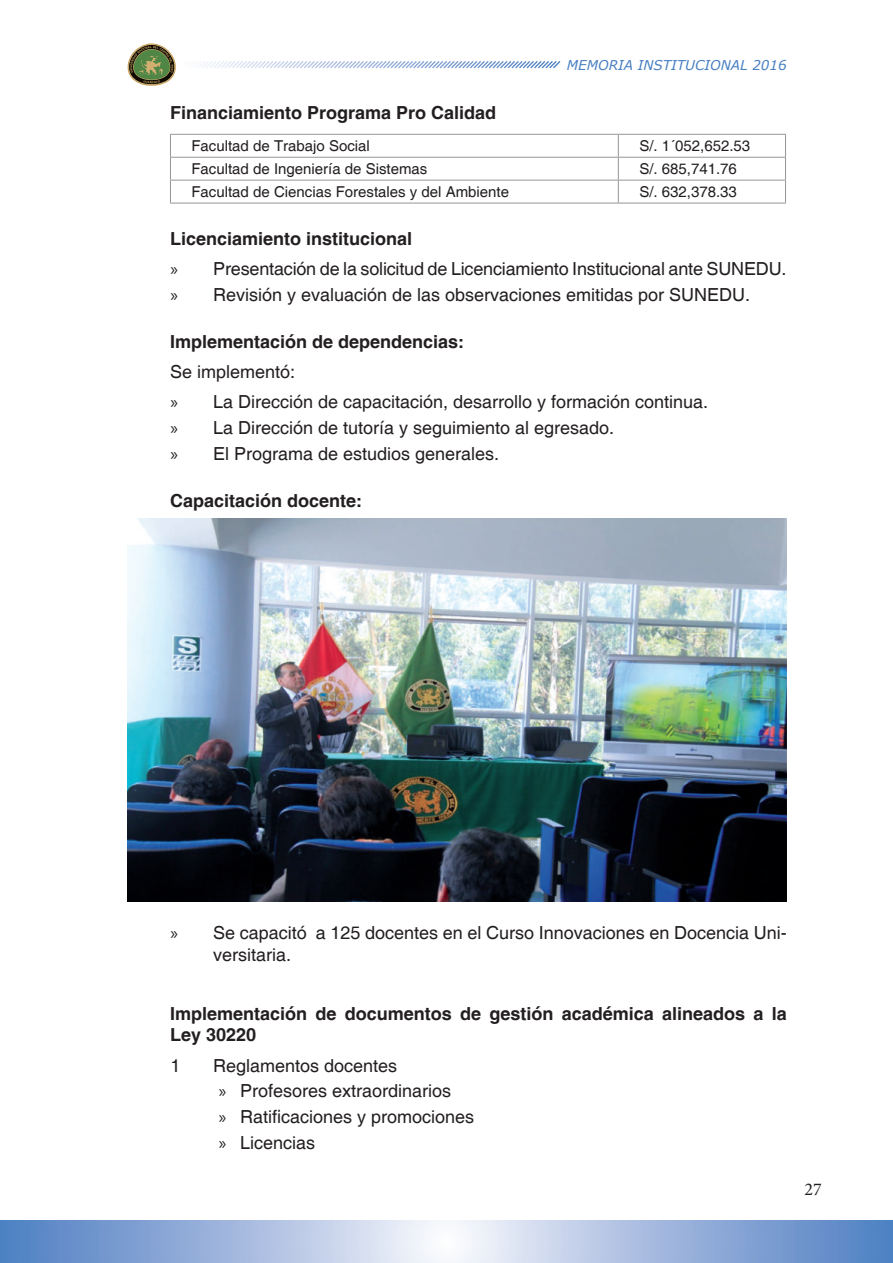
<style>
.page{position:relative;width:893px;height:1263px;background:#fff}
.page>*{position:absolute;margin:0;border:0;box-sizing:border-box;transform-origin:0 0}
.t1{font:18px/25.8px "Helvetica";color:#231f20}
.t2{font:700 18px/21.6px "Helvetica";color:#231f20}
.t3{font:18px "Minion Pro";color:#231f20}
.t4{font:15px "Helvetica";color:#231f20}
.t5{font:italic 13.5px "Verdana";color:#4880c2}
.s1{font-weight:700}
.s2{font-family:"Myriad Pro"}
</style>
<div class="page">
<svg style="left:127px;top:43px;width:434px;height:43px"></svg>
<svg style="left:0;top:1220px;width:893px;height:43px;background:#a1b8dd"></svg>
<hr style="left:170px;top:134px;width:448px;height:1px;background:#939598">
<hr style="left:618px;top:134px;width:168px;height:1px;background:#939598">
<hr style="left:170px;top:157px;width:448px;height:1px;background:#939598">
<hr style="left:618px;top:157px;width:168px;height:1px;background:#939598">
<hr style="left:170px;top:180px;width:448px;height:1px;background:#939598">
<svg style="left:170px;top:135px;width:1px;height:68px"></svg>
<hr style="left:618px;top:180px;width:168px;height:1px;background:#939598">
<svg style="left:618px;top:135px;width:1px;height:68px"></svg>
<svg style="left:785px;top:135px;width:1px;height:68px"></svg>
<hr style="left:170px;top:203px;width:448px;height:1px;background:#939598">
<hr style="left:618px;top:203px;width:168px;height:1px;background:#939598">
<img style="left:128px;top:518px;width:659px;height:384px">
<p class="t5" style="left:567px;top:56px;width:221px">MEMORIA INSTITUCIONAL 2016</p>
<p class="t2" style="left:170px;top:102px;width:328px">Financiamiento Programa Pro Calidad</p>
<p class="t4" style="left:191px;top:137px;width:180px">Facultad de Trabajo Social</p>
<p class="t4" style="left:639px;top:137px;width:112px">S/. 1´052,652.53</p>
<p class="t4" style="left:191px;top:160px;width:237px">Facultad de Ingeniería de Sistemas</p>
<p class="t4" style="left:639px;top:160px;width:99px">S/. 685,741.76</p>
<p class="t4" style="left:191px;top:183px;width:319px">Facultad de Ciencias Forestales y del Ambiente</p>
<p class="t4" style="left:639px;top:183px;width:99px">S/. 632,378.33</p>
<p class="t1" style="left:170px;top:224px;width:618px;line-height:30.2px"><span class="s1">Licenciamiento institucional<br></span><span class="s2">»</span> Presentación de la solicitud de Licenciamiento Institucional ante SUNEDU.</p>
<p class="t1" style="left:171px;top:282px;width:581px"><span class="s2">»</span> Revisión y evaluación de las observaciones emitidas por SUNEDU.</p>
<p class="t2" style="left:170px;top:330px;width:296px">Implementación de dependencias:</p>
<p class="t1" style="left:170px;top:357px;width:540px;line-height:30.2px">Se implementó:<br><span class="s2">»</span> La Dirección de capacitación, desarrollo y formación continua.</p>
<p class="t1" style="left:171px;top:415px;width:445px"><span class="s2">»</span> La Dirección de tutoría y seguimiento al egresado. <span class="s2">»</span> El Programa de estudios generales.</p>
<p class="t2" style="left:170px;top:489px;width:194px">Capacitación docente:</p>
<p class="t1" style="left:213px;top:923px;width:575px;line-height:21.6px;text-indent:-43px"><span class="s2">»</span> Se capacitó a 125 docentes en el Curso Innovaciones en Docencia Uni&shy;versitaria.</p>
<p class="t2" style="left:170px;top:1002px;width:618px">Implementación de documentos de gestión académica alineados a la<br>Ley 30220</p>
<p class="t1" style="left:171px;top:1053px;width:12px">1</p>
<p class="t1" style="left:219px;top:1053px;width:257px;text-indent:-6px">Reglamentos docentes<br><span class="s2">»</span> Profesores extraordinarios<br><span class="s2">»</span> Ratificaciones y promociones <span class="s2">»</span> Licencias</p>
<p class="t3" style="left:805px;top:1177px;width:19px">27</p>
</div>
